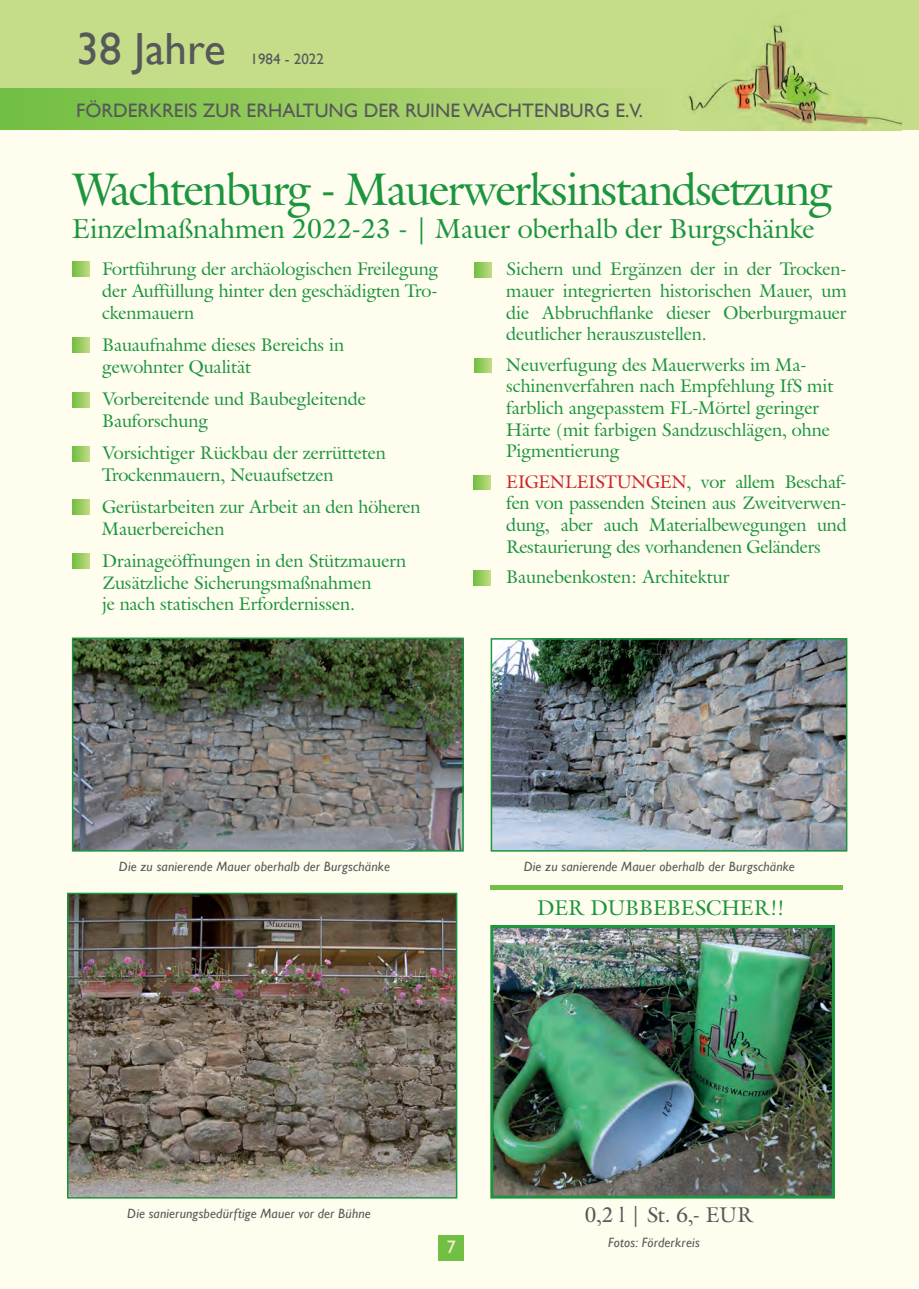
<style>
.page{position:relative;width:919px;height:1289px;background:#fff}
.page>*{position:absolute;margin:0;border:0;box-sizing:border-box;transform-origin:0 0}
.t1{font:45px "Galliard IT Cby BT";letter-spacing:-.03em;color:#1b953e}
.t2{font:45px "Gill Sans";color:#57585a}
.t3{font:27px "Galliard IT Cby BT";color:#1b953e}
.t4{font:21px "Galliard IT Cby BT";color:#1b953e}
.t5{font:21px "Galliard IT Cby BT";color:#57585a}
.t6{font:19.5px "Gill Sans";color:#57585a}
.t7{font:18px/21.6px "Galliard IT Cby BT";color:#1b953e}
.t8{font:18px "Galliard IT Cby BT";color:#d1232a}
.t9{font:18px "Gill Sans";color:#fef0d0}
.t10{font:15px "Gill Sans";color:#57585a}
.t11{font:italic 13.5px "Gill Sans";letter-spacing:.01em;color:#57585a}
</style>
<div class="page">
<div style="left:0;top:93px;width:918px;height:1195px;background:#fffdee"></div>
<div style="left:438px;top:1234px;width:25px;height:26px;background:#71bf44"></div>
<div style="left:0;top:0;width:918px;height:129px;background:#c5dd88"></div>
<div style="left:0;top:88px;width:679px;height:42px;background:linear-gradient(to right,#70be40,#c5dc86)"></div>
<img style="left:680px;top:24px;width:221px;height:107px">
<svg style="left:72px;top:261px;width:17px;height:15px"></svg>
<svg style="left:72px;top:392px;width:17px;height:15px"></svg>
<svg style="left:72px;top:499px;width:17px;height:15px"></svg>
<svg style="left:72px;top:338px;width:17px;height:15px"></svg>
<svg style="left:72px;top:446px;width:17px;height:15px"></svg>
<svg style="left:474px;top:262px;width:17px;height:15px"></svg>
<svg style="left:473px;top:571px;width:17px;height:14px"></svg>
<svg style="left:474px;top:358px;width:17px;height:15px"></svg>
<svg style="left:473px;top:475px;width:17px;height:15px"></svg>
<svg style="left:72px;top:554px;width:17px;height:14px"></svg>
<img style="left:70px;top:895px;width:384px;height:300px">
<div style="left:67px;top:892px;width:390px;height:306px;border:2px solid #1b953e"></div>
<img style="left:75px;top:640px;width:385px;height:208px">
<div style="left:72px;top:637px;width:391px;height:214px;border:2px solid #1b953e"></div>
<img style="left:493px;top:641px;width:351px;height:207px">
<div style="left:490px;top:638px;width:357px;height:213px;border:2px solid #1b953e"></div>
<img style="left:494px;top:929px;width:336px;height:265px">
<div style="left:490px;top:925px;width:344px;height:273px;border:3px solid #1b953e"></div>
<hr style="left:490px;top:885px;width:352px;height:4px;background:#71bf44">
<h1 class="t2" style="left:77px;top:23px;width:150px">38 JAHRE</h1>
<p class="t10" style="left:250px;top:50px;width:75px">1984 - 2022</p>
<p class="t6" style="left:76px;top:99px;width:568px">FÖRDERKREIS ZUR ERHALTUNG DER RUINE WACHTENBURG E.V.</p>
<h1 class="t1" style="left:72px;top:160px;width:761px">Wachtenburg - Mauerwerksinstandsetzung</h1>
<h2 class="t3" style="left:72px;top:210px;width:743px">Einzelmaßnahmen 2022-23 - | Mauer oberhalb der Burgschänke</h2>
<p class="t7" style="left:506px;top:258px;width:342px;text-align:justify">Sichern und Ergänzen der in der Trocken&shy;mauer integrierten historischen Mauer, um die Abbruchflanke dieser Oberburgmauer deutlicher herauszustellen.</p>
<p class="t7" style="left:506px;top:353px;width:328px">Neuverfugung des Mauerwerks im Ma&shy;schinenverfahren nach Empfehlung IfS mit farblich angepasstem FL-Mörtel geringer Härte (mit farbigen Sandzuschlägen, ohne Pigmentierung</p>
<p class="t8" style="left:506px;top:470px;width:25px">Eigenleistungen</p>
<p class="t7" style="left:102px;top:258px;width:337px;text-align:justify">Fortführung der archäologischen Freilegung der Auffüllung hinter den geschädigten Tro&shy;ckenmauern</p>
<p class="t7" style="left:102px;top:334px;width:243px">Bauaufnahme dieses Bereichs in gewohnter Qualität</p>
<p class="t7" style="left:102px;top:388px;width:265px">Vorbereitende und Baubegleitende<br>Bauforschung</p>
<p class="t7" style="left:102px;top:442px;width:285px">Vorsichtiger Rückbau der zerrütteten<br>Trockenmauern, Neuaufsetzen</p>
<p class="t7" style="left:102px;top:496px;width:320px">Gerüstarbeiten zur Arbeit an den höheren<br>Mauerbereichen</p>
<p class="t7" style="left:102px;top:550px;width:305px">Drainageöffnungen in den Stützmauern<br>Zusätzliche Sicherungsmaßnahmen<br>je nach statischen Erfordernissen.</p>
<p class="t7" style="left:506px;top:470px;width:342px;text-align:justify;text-indent:180px">, vor allem Beschaf&shy;fen von passenden Steinen aus Zweitverwen&shy;dung, aber auch Materialbewegungen und Restaurierung des vorhandenen Geländers</p>
<p class="t7" style="left:506px;top:566px;width:225px">Baunebenkosten: Architektur</p>
<p class="t11" style="left:119px;top:858px;width:272px">Die zu sanierende Mauer oberhalb der Burgschänke</p>
<p class="t11" style="left:524px;top:858px;width:272px">Die zu sanierende Mauer oberhalb der Burgschänke</p>
<p class="t4" style="left:537px;top:894px;width:249px">DER DUBBEBESCHER!!</p>
<p class="t11" style="left:127px;top:1205px;width:245px">Die sanierungsbedürftige Mauer vor der Bühne</p>
<p class="t9" style="left:447px;top:1235px;width:10px">7</p>
<p class="t5" style="left:584px;top:1201px;width:170px">0,2 l | St. 6,- EUR</p>
<p class="t11" style="left:608px;top:1234px;width:93px">Fotos: Förderkreis</p>
</div>
